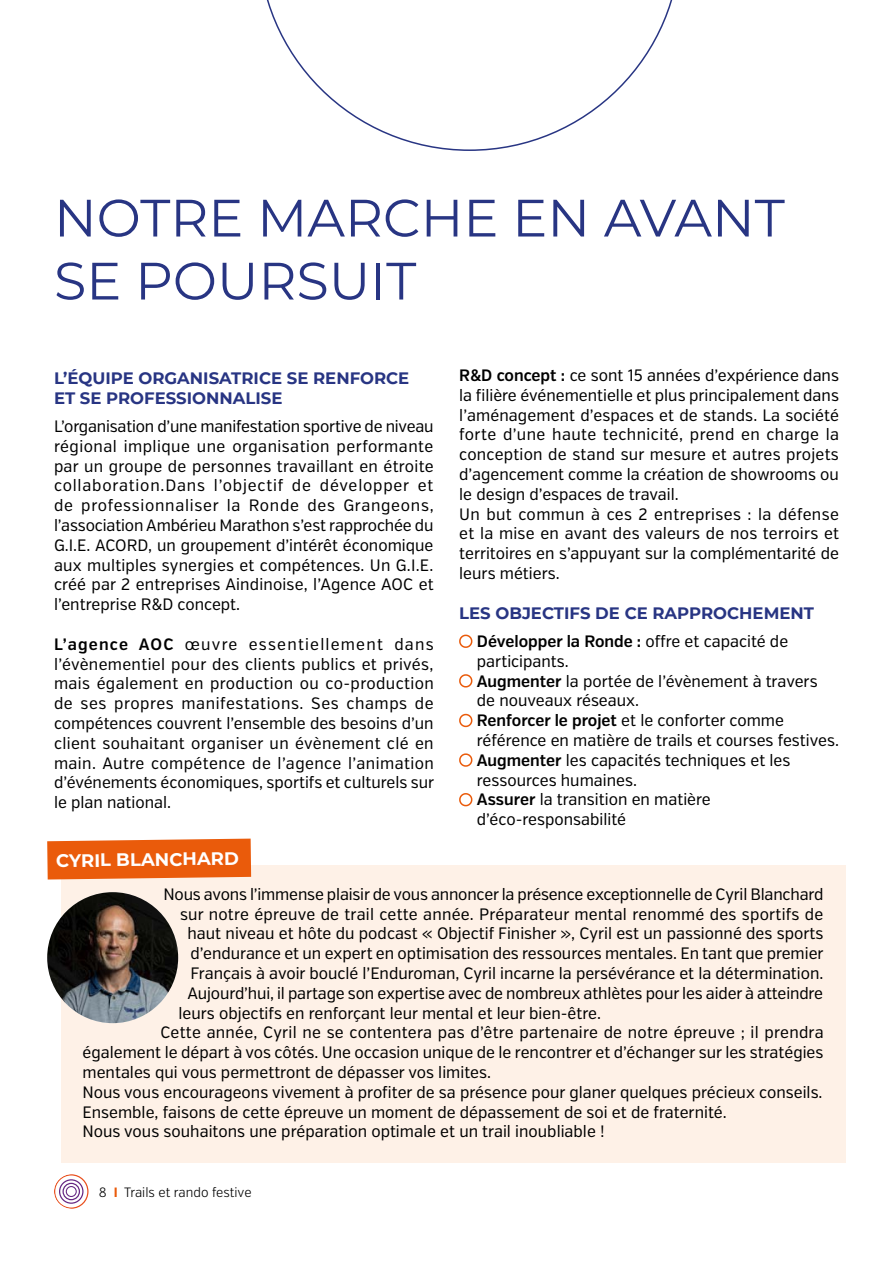
<style>
.page{position:relative;width:893px;height:1263px;background:#fff}
.page>*{position:absolute;margin:0;border:0;box-sizing:border-box;transform-origin:0 0}
.t1{font:52.5px/63px "Montserrat";color:#283583}
.t2{font:700 18px "Montserrat";color:#fff}
.t3{font:16.5px/19.8px "Verb Cond";color:#000}
.t4{font:700 16.5px/19.8px "Montserrat";color:#283583}
.t5{font:300 13.5px "Verb Cond";color:#000}
.s1{font-weight:600}
.s2{color:#ea5b0b}
.s3{font-weight:700;color:#ea5b0b}
</style>
<div class="page">
<svg style="left:54px;top:1174px;width:35px;height:35px"></svg>
<div style="left:59px;top:1179px;width:25px;height:25px;border:1px solid #652682;border-radius:50%"></div>
<div style="left:63px;top:1183px;width:17px;height:17px;border:1px solid #652682;border-radius:50%"></div>
<div style="left:66px;top:1186px;width:11px;height:11px;border:1px solid #652682;border-radius:50%"></div>
<svg style="left:266px;top:0;width:407px;height:151px"></svg>
<div style="left:61px;top:865px;width:785px;height:298px;background:#fef1e7"></div>
<svg style="left:47px;top:838px;width:204px;height:41px;background:#eb661b"></svg>
<img style="left:47px;top:892px;width:131px;height:131px;border-radius:65px">
<h1 class="t1" style="left:54px;top:184px;width:732px">NOTRE MARCHE EN AVANT<br>SE POURSUIT</h1>
<p class="t4" style="left:54px;top:367px;width:357px">L’ÉQUIPE ORGANISATRICE SE RENFORCE<br>ET SE PROFESSIONNALISE</p>
<p class="t3" style="left:54px;top:416px;width:381px;text-align:justify">L’organisation d’une manifestation sportive de niveau régional implique une organisation performante par un groupe de personnes travaillant en étroite collaboration.Dans l’objectif de développer et de professionnaliser la Ronde des Grangeons, l’association Ambérieu Marathon s’est rapprochée du G.I.E. ACORD, un groupement d’intérêt économique aux multiples synergies et compétences. Un G.I.E. créé par 2 entreprises Aindinoise, l’Agence AOC et l’entreprise R&amp;D concept.</p>
<p class="t3" style="left:54px;top:634px;width:382px;text-align:justify"><span class="s1">L’agence AOC</span> œuvre essentiellement dans l’évènementiel pour des clients publics et privés, mais également en production ou co-production de ses propres manifestations. Ses champs de compétences couvrent l’ensemble des besoins d’un client souhaitant organiser un évènement clé en main. Autre compétence de l’agence l’animation d’événements économiques, sportifs et culturels sur le plan national.</p>
<p class="t2" style="left:56px;top:848px;width:184px;rotate:-1deg">CYRIL BLANCHARD</p>
<p class="t3" style="left:459px;top:366px;width:381px"><span class="s1">R&amp;D concept :</span> ce sont 15 années d’expérience dans la filière événementielle et plus principalement dans l’aménagement d’espaces et de stands. La société forte d’une haute technicité, prend en charge la conception de stand sur mesure et autres projets d’agencement comme la création de showrooms ou le design d’espaces de travail.<br>Un but commun à ces 2 entreprises : la défense et la mise en avant des valeurs de nos terroirs et territoires en s’appuyant sur la complémentarité de leurs métiers.</p>
<p class="t4" style="left:459px;top:602px;width:356px">LES OBJECTIFS DE CE RAPPROCHEMENT</p>
<p class="t3" style="left:477px;top:632px;width:313px;text-indent:-18px"><span class="s2">●</span> <span class="s1">Développer la Ronde :</span> offre et capacité de participants.</p>
<p class="t3" style="left:477px;top:671px;width:342px;text-indent:-18px"><span class="s2">●</span> <span class="s1">Augmenter</span> la portée de l’évènement à travers de nouveaux réseaux.</p>
<p class="t3" style="left:477px;top:711px;width:364px;text-indent:-18px"><span class="s2">●</span> <span class="s1">Renforcer le projet</span> et le conforter comme référence en matière de trails et courses festives.</p>
<p class="t3" style="left:477px;top:750px;width:315px;text-indent:-18px"><span class="s2">●</span> <span class="s1">Augmenter</span> les capacités techniques et les ressources humaines.</p>
<p class="t3" style="left:477px;top:790px;width:235px;text-indent:-18px"><span class="s2">●</span> <span class="s1">Assurer</span> la transition en matière d’éco-responsabilité</p>
<p class="t3" style="left:163px;top:884px;width:661px">Nous avons l’immense plaisir de vous annoncer la présence exceptionnelle de Cyril Blanchard</p>
<p class="t3" style="left:180px;top:904px;width:645px">sur notre épreuve de trail cette année. Préparateur mental renommé des sportifs de</p>
<p class="t3" style="left:187px;top:924px;width:637px">haut niveau et hôte du podcast « Objectif Finisher », Cyril est un passionné des sports</p>
<p class="t3" style="left:190px;top:944px;width:635px">d’endurance et un expert en optimisation des ressources mentales. En tant que premier</p>
<p class="t3" style="left:190px;top:964px;width:634px">Français à avoir bouclé l’Enduroman, Cyril incarne la persévérance et la détermination.</p>
<p class="t3" style="left:187px;top:983px;width:637px">Aujourd’hui, il partage son expertise avec de nombreux athlètes pour les aider à atteindre</p>
<p class="t3" style="left:179px;top:1003px;width:424px">leurs objectifs en renforçant leur mental et leur bien-être.</p>
<p class="t3" style="left:161px;top:1023px;width:665px">Cette année, Cyril ne se contentera pas d’être partenaire de notre épreuve ; il prendra</p>
<p class="t3" style="left:83px;top:1043px;width:742px">également le départ à vos côtés. Une occasion unique de le rencontrer et d’échanger sur les stratégies</p>
<p class="t3" style="left:83px;top:1063px;width:410px">mentales qui vous permettront de dépasser vos limites.</p>
<p class="t3" style="left:83px;top:1082px;width:742px">Nous vous encourageons vivement à profiter de sa présence pour glaner quelques précieux conseils.</p>
<p class="t3" style="left:83px;top:1102px;width:646px">Ensemble, faisons de cette épreuve un moment de dépassement de soi et de fraternité.</p>
<p class="t3" style="left:83px;top:1122px;width:524px">Nous vous souhaitons une préparation optimale et un trail inoubliable !</p>
<p class="t5" style="left:99px;top:1184px;width:154px">8 <span class="s3">I</span> Trails et rando festive</p>
</div>
